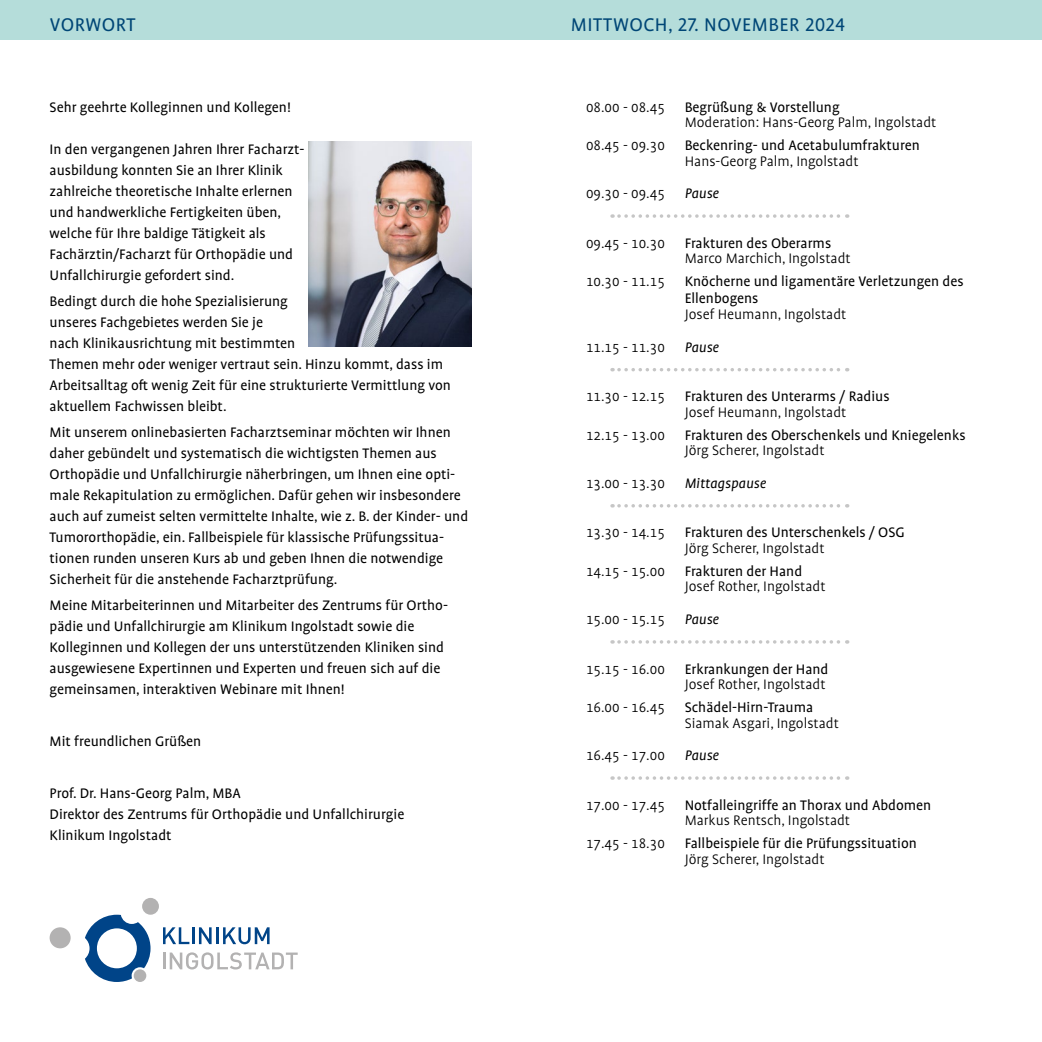
<style>
.page{position:relative;width:1042px;height:1042px;background:#fff}
.page>*{position:absolute;margin:0;border:0;box-sizing:border-box;transform-origin:0 0}
.Head_blauer_Kasten{font:21px "Profile Pro";letter-spacing:.025em;color:#004676}
._02_Fließtext{font:15.75px/21px "Profile Pro";color:#000}
.Programm_2014{font:15.75px/17.5px "Profile Pro";color:#000}
.Programm_Referent{font:300 15.75px "Profile Pro";color:#000}
.Programm_2014-2{font:300 15.75px "Profile Pro";color:#000}
.Pause_Linie{font:300 15.75px "Profile Pro";color:#000}
.Pause_Linie-2{font:italic 15.75px "Profile Pro";color:#000}
</style>
<div class="page">
<div style="left:0;top:0;width:1042px;height:40px;background:#b5ddda"></div>
<svg style="left:619px;top:214px;width:229px;height:4px"></svg>
<svg style="left:619px;top:368px;width:229px;height:3px"></svg>
<svg style="left:619px;top:504px;width:229px;height:3px"></svg>
<svg style="left:619px;top:640px;width:229px;height:4px"></svg>
<svg style="left:619px;top:776px;width:229px;height:4px"></svg>
<svg style="left:85px;top:914px;width:65px;height:68px"></svg>
<div style="left:142px;top:898px;width:17px;height:16px;background:#b3b2b2;border-radius:50%"></div>
<div style="left:50px;top:927px;width:21px;height:21px;background:#b3b2b2;border-radius:50%"></div>
<svg style="left:163px;top:927px;width:26px;height:17px"></svg>
<hr style="left:192px;top:927px;width:3px;height:17px;background:#048">
<svg style="left:199px;top:927px;width:71px;height:17px"></svg>
<hr style="left:163px;top:952px;width:3px;height:17px;background:#b3b2b2">
<svg style="left:170px;top:952px;width:128px;height:17px"></svg>
<img style="left:309px;top:141px;width:162px;height:205px">
<p class="Head_blauer_Kasten" style="left:50px;top:13px;width:87px">VORWORT</p>
<p class="Head_blauer_Kasten" style="left:571px;top:13px;width:276px">MITTWOCH, 27. NOVEMBER 2024</p>
<p class="_02_Fließtext" style="left:50px;top:97px;width:243px">Sehr geehrte Kolleginnen und Kollegen!</p>
<p class="_02_Fließtext" style="left:50px;top:139px;width:255px">In den vergangenen Jahren Ihrer Facharzt&shy;ausbildung konnten Sie an Ihrer Klinik zahlreiche theoretische Inhalte erlernen und handwerkliche Fertigkeiten üben, welche für Ihre baldige Tätigkeit als Fachärztin/Facharzt für Orthopädie und Unfallchirurgie gefordert sind.</p>
<p class="_02_Fließtext" style="left:50px;top:291px;width:403px">Bedingt durch die hohe Spezialisierung<br>unseres Fachgebietes werden Sie je<br>nach Klinikausrichtung mit bestimmten<br>Themen mehr oder weniger vertraut sein. Hinzu kommt, dass im Arbeitsalltag oft wenig Zeit für eine strukturierte Vermittlung von aktuellem Fachwissen bleibt.</p>
<p class="_02_Fließtext" style="left:50px;top:422px;width:420px">Mit unserem onlinebasierten Facharztseminar möchten wir Ihnen daher gebündelt und systematisch die wichtigsten Themen aus Orthopädie und Unfallchirurgie näherbringen, um Ihnen eine opti&shy;male Rekapitulation zu ermöglichen. Dafür gehen wir insbesondere auch auf zumeist selten vermittelte Inhalte, wie z. B. der Kinder- und Tumororthopädie, ein. Fallbeispiele für klassische Prüfungssitua&shy;tionen runden unseren Kurs ab und geben Ihnen die notwendige Sicherheit für die anstehende Facharztprüfung.</p>
<p class="_02_Fließtext" style="left:50px;top:595px;width:399px">Meine Mitarbeiterinnen und Mitarbeiter des Zentrums für Ortho&shy;pädie und Unfallchirurgie am Klinikum Ingolstadt sowie die Kolleginnen und Kollegen der uns unterstützenden Kliniken sind ausgewiesene Expertinnen und Experten und freuen sich auf die gemeinsamen, interaktiven Webinare mit Ihnen!</p>
<p class="_02_Fließtext" style="left:50px;top:731px;width:153px">Mit freundlichen Grüßen</p>
<p class="_02_Fließtext" style="left:50px;top:783px;width:356px">Prof. Dr. Hans-Georg Palm, MBA<br>Direktor des Zentrums für Orthopädie und Unfallchirurgie<br>Klinikum Ingolstadt</p>
<p class="Programm_2014-2" style="left:586px;top:98px;width:80px">08.00 - 08.45</p>
<p class="Programm_2014" style="left:685px;top:99px;width:156px">Begrüßung &amp; Vorstellung</p>
<p class="Programm_Referent" style="left:685px;top:114px;width:253px">Moderation: Hans-Georg Palm, Ingolstadt</p>
<p class="Programm_2014-2" style="left:586px;top:136px;width:80px">08.45 - 09.30</p>
<p class="Programm_2014" style="left:685px;top:137px;width:237px">Beckenring- und Acetabulumfrakturen</p>
<p class="Programm_Referent" style="left:685px;top:152px;width:175px">Hans-Georg Palm, Ingolstadt</p>
<p class="Pause_Linie" style="left:586px;top:185px;width:80px">09.30 - 09.45</p>
<p class="Pause_Linie-2" style="left:685px;top:184px;width:36px">Pause</p>
<p class="Programm_2014-2" style="left:586px;top:234px;width:80px">09.45 - 10.30</p>
<p class="Programm_2014" style="left:685px;top:235px;width:148px">Frakturen des Oberarms</p>
<p class="Programm_Referent" style="left:685px;top:250px;width:167px">Marco Marchich, Ingolstadt</p>
<p class="Programm_2014-2" style="left:586px;top:273px;width:80px">10.30 - 11.15</p>
<p class="Programm_2014" style="left:685px;top:273px;width:280px">Knöcherne und ligamentäre Verletzungen des<br>Ellenbogens</p>
<p class="Programm_Referent" style="left:685px;top:306px;width:163px">Josef Heumann, Ingolstadt</p>
<p class="Pause_Linie" style="left:586px;top:338px;width:80px">11.15 - 11.30</p>
<p class="Pause_Linie-2" style="left:685px;top:338px;width:36px">Pause</p>
<p class="Programm_2014-2" style="left:586px;top:388px;width:80px">11.30 - 12.15</p>
<p class="Programm_2014" style="left:685px;top:388px;width:206px">Frakturen des Unterarms / Radius</p>
<p class="Programm_Referent" style="left:685px;top:404px;width:163px">Josef Heumann, Ingolstadt</p>
<p class="Programm_2014-2" style="left:586px;top:426px;width:80px">12.15 - 13.00</p>
<p class="Programm_2014" style="left:685px;top:427px;width:282px">Frakturen des Oberschenkels und Kniegelenks</p>
<p class="Programm_Referent" style="left:685px;top:442px;width:141px">Jörg Scherer, Ingolstadt</p>
<p class="Pause_Linie" style="left:586px;top:474px;width:80px">13.00 - 13.30</p>
<p class="Pause_Linie-2" style="left:685px;top:474px;width:83px">Mittagspause</p>
<p class="Programm_2014-2" style="left:586px;top:524px;width:80px">13.30 - 14.15</p>
<p class="Programm_2014" style="left:685px;top:524px;width:221px">Frakturen des Unterschenkels / OSG</p>
<p class="Programm_Referent" style="left:685px;top:540px;width:141px">Jörg Scherer, Ingolstadt</p>
<p class="Programm_2014-2" style="left:586px;top:562px;width:80px">14.15 - 15.00</p>
<p class="Programm_2014" style="left:685px;top:563px;width:119px">Frakturen der Hand</p>
<p class="Programm_Referent" style="left:685px;top:578px;width:142px">Josef Rother, Ingolstadt</p>
<p class="Pause_Linie" style="left:586px;top:610px;width:80px">15.00 - 15.15</p>
<p class="Pause_Linie-2" style="left:685px;top:610px;width:36px">Pause</p>
<p class="Programm_2014-2" style="left:586px;top:660px;width:80px">15.15 - 16.00</p>
<p class="Programm_2014" style="left:685px;top:660px;width:145px">Erkrankungen der Hand</p>
<p class="Programm_Referent" style="left:685px;top:676px;width:142px">Josef Rother, Ingolstadt</p>
<p class="Programm_2014-2" style="left:586px;top:698px;width:80px">16.00 - 16.45</p>
<p class="Programm_2014" style="left:685px;top:699px;width:130px">Schädel-Hirn-Trauma</p>
<p class="Programm_Referent" style="left:685px;top:714px;width:156px">Siamak Asgari, Ingolstadt</p>
<p class="Pause_Linie" style="left:586px;top:746px;width:80px">16.45 - 17.00</p>
<p class="Pause_Linie-2" style="left:685px;top:746px;width:36px">Pause</p>
<p class="Programm_2014-2" style="left:586px;top:796px;width:80px">17.00 - 17.45</p>
<p class="Programm_2014" style="left:685px;top:797px;width:248px">Notfalleingriffe an Thorax und Abdomen</p>
<p class="Programm_Referent" style="left:685px;top:812px;width:167px">Markus Rentsch, Ingolstadt</p>
<p class="Programm_2014-2" style="left:586px;top:834px;width:80px">17.45 - 18.30</p>
<p class="Programm_2014" style="left:685px;top:835px;width:234px">Fallbeispiele für die Prüfungssituation</p>
<p class="Programm_Referent" style="left:685px;top:850px;width:141px">Jörg Scherer, Ingolstadt</p>
</div>
